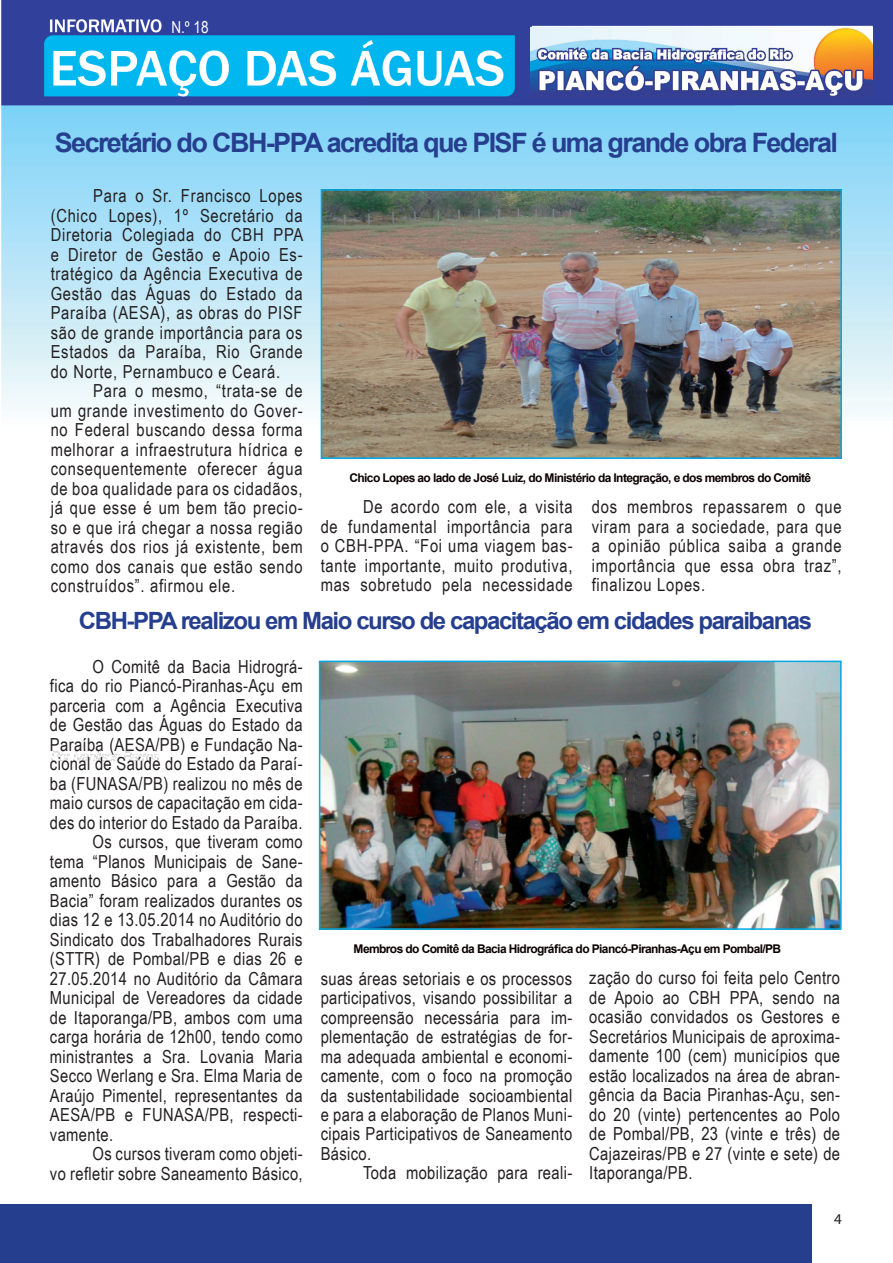
<style>
.page{position:relative;width:893px;height:1263px;background:#fff}
.page>*{position:absolute;margin:0;border:0;box-sizing:border-box;transform-origin:0 0}
.t1{font:700 26.7px "Arial";letter-spacing:-.06em;color:#253f8e}
.t2{font:700 23.7px "Arial";letter-spacing:-.06em;color:#253f8e}
.t3{font:18px/19.5px "Arial Narrow";letter-spacing:.02em;color:#231f20;text-align:justify}
.t4{font:16.5px "Arial Narrow";color:#fff}
.t5{font:15px "Myriad Pro";color:#231f20}
.t6{font:700 12px "Arial";letter-spacing:-.05em;color:#0b0000}
</style>
<div class="page">
<div style="left:0;top:1204px;width:811px;height:59px;background:#253f8e"></div>
<img style="left:1px;top:0;width:892px;height:930px">
<img style="left:51px;top:751px;width:108px;height:10px">
<img style="left:530px;top:28px;width:342px;height:70px">
<img style="left:322px;top:664px;width:517px;height:263px">
<div style="left:319px;top:661px;width:523px;height:269px;border:2px solid #00a9e5"></div>
<img style="left:324px;top:192px;width:515px;height:264px">
<div style="left:321px;top:189px;width:521px;height:270px;border:2px solid #00a9e5"></div>
<p class="t4" style="left:171px;top:15px;width:39px">N.º 18</p>
<h1 class="t1" style="left:55px;top:125px;width:785px">Secretário do CBH-PPA acredita que PISF é uma grande obra Federal</h1>
<p class="t3" style="left:51px;top:185px;width:254px;text-indent:43px">Para o Sr. Francisco Lopes (Chico Lopes), 1º Secretário da Diretoria Colegiada do CBH PPA e Diretor de Gestão e Apoio Es&shy;tratégico da Agência Executiva de Gestão das Águas do Estado da Paraíba (AESA), as obras do PISF são de grande importância para os Estados da Paraíba, Rio Grande do Norte, Pernambuco e Ceará.</p>
<p class="t3" style="left:51px;top:380px;width:253px;text-indent:43px">Para o mesmo, “trata-se de um grande investimento do Gover&shy;no Federal buscando dessa forma melhorar a infraestrutura hídrica e consequentemente oferecer água de boa qualidade para os cidadãos, já que esse é um bem tão precio&shy;so e que irá chegar a nossa região através dos rios já existente, bem como dos canais que estão sendo construídos”. afirmou ele.</p>
<p class="t6" style="left:349px;top:470px;width:463px">Chico Lopes ao lado de José Luiz, do Ministério da Integração, e dos membros do Comitê</p>
<p class="t3" style="left:592px;top:496px;width:251px">dos membros repassarem o que viram para a sociedade, para que a opinião pública saiba a grande importância que essa obra traz”, finalizou Lopes.</p>
<p class="t3" style="left:321px;top:496px;width:253px;text-indent:43px">De acordo com ele, a visita de fundamental importância para o CBH-PPA. “Foi uma viagem bas&shy;tante importante, muito produtiva, mas sobretudo pela necessidade</p>
<h2 class="t2" style="left:79px;top:605px;width:735px">CBH-PPA realizou em Maio curso de capacitação em cidades paraibanas</h2>
<p class="t3" style="left:92px;top:656px;width:212px">O Comitê da Bacia Hidrográ-</p>
<p class="t3" style="left:50px;top:675px;width:254px">fica do rio Piancó-Piranhas-Açu em</p>
<p class="t3" style="left:50px;top:695px;width:254px">parceria com a Agência Executiva</p>
<p class="t3" style="left:50px;top:714px;width:254px">de Gestão das Águas do Estado da</p>
<p class="t3" style="left:50px;top:734px;width:254px">Paraíba (AESA/PB) e Fundação Na-</p>
<p class="t3" style="left:50px;top:753px;width:254px">cional de Saúde do Estado da Paraí-</p>
<p class="t3" style="left:50px;top:773px;width:254px">ba (FUNASA/PB) realizou no mês de</p>
<p class="t3" style="left:50px;top:792px;width:254px">maio cursos de capacitação em cida-</p>
<p class="t3" style="left:50px;top:812px;width:254px">des do interior do Estado da Paraíba.</p>
<p class="t3" style="left:92px;top:831px;width:212px">Os cursos, que tiveram como</p>
<p class="t3" style="left:50px;top:851px;width:254px">tema “Planos Municipais de Sane-</p>
<p class="t3" style="left:50px;top:870px;width:254px">amento Básico para a Gestão da</p>
<p class="t3" style="left:50px;top:890px;width:254px">Bacia” foram realizados durantes os</p>
<p class="t3" style="left:50px;top:909px;width:254px">dias 12 e 13.05.2014 no Auditório do</p>
<p class="t3" style="left:50px;top:929px;width:254px">Sindicato dos Trabalhadores Rurais</p>
<p class="t3" style="left:50px;top:948px;width:254px">(STTR) de Pombal/PB e dias 26 e</p>
<p class="t3" style="left:50px;top:968px;width:254px">27.05.2014 no Auditório da Câmara</p>
<p class="t3" style="left:50px;top:987px;width:254px">Municipal de Vereadores da cidade</p>
<p class="t3" style="left:50px;top:1007px;width:254px">de Itaporanga/PB, ambos com uma</p>
<p class="t3" style="left:50px;top:1026px;width:254px">carga horária de 12h00, tendo como</p>
<p class="t3" style="left:50px;top:1046px;width:254px">ministrantes a Sra. Lovania Maria</p>
<p class="t3" style="left:50px;top:1065px;width:254px">Secco Werlang e Sra. Elma Maria de</p>
<p class="t3" style="left:50px;top:1085px;width:254px">Araújo Pimentel, representantes da</p>
<p class="t3" style="left:50px;top:1104px;width:254px">AESA/PB e FUNASA/PB, respecti-</p>
<p class="t3" style="left:50px;top:1124px;width:65px">vamente.</p>
<p class="t3" style="left:92px;top:1143px;width:212px">Os cursos tiveram como objeti-</p>
<p class="t3" style="left:50px;top:1163px;width:254px">vo refletir sobre Saneamento Básico,</p>
<p class="t6" style="left:354px;top:940px;width:429px">Membros do Comitê da Bacia Hidrográfica do Piancó-Piranhas-Açu em Pombal/PB</p>
<p class="t3" style="left:321px;top:968px;width:253px">suas áreas setoriais e os processos participativos, visando possibilitar a compreensão necessária para im&shy;plementação de estratégias de for&shy;ma adequada ambiental e economi&shy;camente, com o foco na promoção da sustentabilidade socioambiental e para a elaboração de Planos Muni&shy;cipais Participativos de Saneamento Básico.</p>
<p class="t3" style="left:363px;top:1163px;width:211px">Toda mobilização para reali-</p>
<p class="t3" style="left:589px;top:968px;width:252px">zação do curso foi feita pelo Centro de Apoio ao CBH PPA, sendo na ocasião convidados os Gestores e Secretários Municipais de aproxima&shy;damente 100 (cem) municípios que estão localizados na área de abran&shy;gência da Bacia Piranhas-Açu, sen&shy;do 20 (vinte) pertencentes ao Polo de Pombal/PB, 23 (vinte e três) de Cajazeiras/PB e 27 (vinte e sete) de Itaporanga/PB.</p>
<p class="t5" style="left:834px;top:1209px;width:9px">4</p>
</div>
